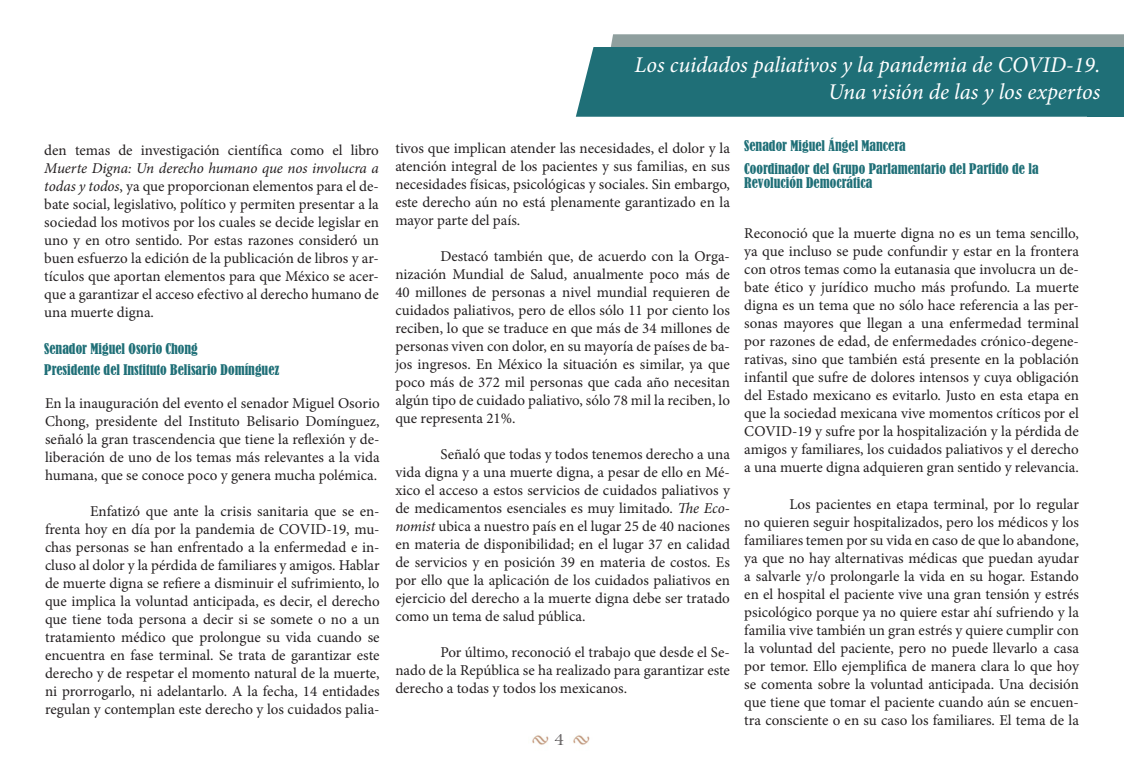
<style>
.page{position:relative;width:1124px;height:780px;background:#fff}
.page>*{position:absolute;margin:0;border:0;box-sizing:border-box;transform-origin:0 0}
.t1{font:italic 22.5px/27px "Minion Pro";letter-spacing:-.005em;color:#fff;text-align:right}
.t2{font:15px/18px "Minion Pro";color:#231f20;text-align:justify}
.t3{font:15px "Castellar";color:#231f20}
.t4{font:condensed 13.75px "Bernard";color:#1f6f77}
.s1{font-style:italic}
</style>
<div class="page">
<img style="left:532px;top:735px;width:17px;height:10px">
<img style="left:573px;top:735px;width:17px;height:10px">
<svg style="left:611px;top:34px;width:512px;height:13px;background:#91a1a0"></svg>
<div style="left:575px;top:47px;width:512px;height:70px;background:#1f6f77"></div>
<div style="left:1087px;top:47px;width:36px;height:70px;background:#1f6f77"></div>
<p class="t2" style="left:44px;top:141px;width:336px">den temas de investigación científica como el libro <span class="s1">Muerte Digna: Un derecho humano que nos involucra a todas y todos</span>, ya que proporcionan elementos para el de&shy;bate social, legislativo, político y permiten presentar a la sociedad los motivos por los cuales se decide legislar en uno y en otro sentido. Por estas razones consideró un buen esfuerzo la edición de la publicación de libros y ar&shy;tículos que aportan elementos para que México se acer&shy;que a garantizar el acceso efectivo al derecho humano de una muerte digna.</p>
<p class="t4" style="left:44px;top:341px;width:155px">Senador Miguel Osorio Chong</p>
<p class="t4" style="left:44px;top:362px;width:237px">Presidente del Instituto Belisario Domínguez</p>
<p class="t2" style="left:45px;top:394px;width:336px">En la inauguración del evento el senador Miguel Osorio Chong, presidente del Instituto Belisario Domínguez, señaló la gran trascendencia que tiene la reflexión y de&shy;liberación de uno de los temas más relevantes a la vida humana, que se conoce poco y genera mucha polémica.</p>
<p class="t2" style="left:45px;top:502px;width:336px;text-indent:45px">Enfatizó que ante la crisis sanitaria que se en&shy;frenta hoy en día por la pandemia de COVID-19, mu&shy;chas personas se han enfrentado a la enfermedad e in&shy;cluso al dolor y la pérdida de familiares y amigos. Hablar de muerte digna se refiere a disminuir el sufrimiento, lo que implica la voluntad anticipada, es decir, el derecho que tiene toda persona a decir si se somete o no a un tratamiento médico que prolongue su vida cuando se encuentra en fase terminal. Se trata de garantizar este derecho y de respetar el momento natural de la muerte, ni prorrogarlo, ni adelantarlo. A la fecha, 14 entidades regulan y contemplan este derecho y los cuidados palia-</p>
<h1 class="t1" style="left:634px;top:51px;width:467px">Los cuidados paliativos y la pandemia de COVID-19.<br>Una visión de las y los expertos</h1>
<p class="t2" style="left:395px;top:139px;width:336px">tivos que implican atender las necesidades, el dolor y la atención integral de los pacientes y sus familias, en sus necesidades físicas, psicológicas y sociales. Sin embargo, este derecho aún no está plenamente garantizado en la mayor parte del país.</p>
<p class="t2" style="left:395px;top:247px;width:336px;text-indent:45px">Destacó también que, de acuerdo con la Orga&shy;nización Mundial de Salud, anualmente poco más de 40 millones de personas a nivel mundial requieren de cuidados paliativos, pero de ellos sólo 11 por ciento los reciben, lo que se traduce en que más de 34 millones de personas viven con dolor, en su mayoría de países de ba&shy;jos ingresos. En México la situación es similar, ya que poco más de 372 mil personas que cada año necesitan algún tipo de cuidado paliativo, sólo 78 mil la reciben, lo que representa 21%.</p>
<p class="t2" style="left:395px;top:445px;width:336px;text-indent:45px">Señaló que todas y todos tenemos derecho a una vida digna y a una muerte digna, a pesar de ello en Mé&shy;xico el acceso a estos servicios de cuidados paliativos y de medicamentos esenciales es muy limitado. <span class="s1">The Eco&shy;nomist</span> ubica a nuestro país en el lugar 25 de 40 naciones en materia de disponibilidad; en el lugar 37 en calidad de servicios y en posición 39 en materia de costos. Es por ello que la aplicación de los cuidados paliativos en ejercicio del derecho a la muerte digna debe ser tratado como un tema de salud pública.</p>
<p class="t2" style="left:395px;top:643px;width:336px;text-indent:45px">Por último, reconoció el trabajo que desde el Se&shy;nado de la República se ha realizado para garantizar este derecho a todas y todos los mexicanos.</p>
<p class="t3" style="left:555px;top:730px;width:10px">4</p>
<p class="t4" style="left:744px;top:137px;width:163px">Senador Miguel Ángel Mancera</p>
<p class="t4" style="left:744px;top:160px;width:296px">Coordinador del Grupo Parlamentario del Partido de la</p>
<p class="t4" style="left:744px;top:175px;width:129px">Revolución Democrática</p>
<p class="t2" style="left:744px;top:224px;width:336px">Reconoció que la muerte digna no es un tema sencillo, ya que incluso se pude confundir y estar en la frontera con otros temas como la eutanasia que involucra un de&shy;bate ético y jurídico mucho más profundo. La muerte digna es un tema que no sólo hace referencia a las per&shy;sonas mayores que llegan a una enfermedad terminal por razones de edad, de enfermedades crónico-degene&shy;rativas, sino que también está presente en la población infantil que sufre de dolores intensos y cuya obligación del Estado mexicano es evitarlo. Justo en esta etapa en que la sociedad mexicana vive momentos críticos por el COVID-19 y sufre por la hospitalización y la pérdida de amigos y familiares, los cuidados paliativos y el derecho a una muerte digna adquieren gran sentido y relevancia.</p>
<p class="t2" style="left:744px;top:494px;width:336px;text-indent:45px">Los pacientes en etapa terminal, por lo regular no quieren seguir hospitalizados, pero los médicos y los familiares temen por su vida en caso de que lo abandone, ya que no hay alternativas médicas que puedan ayudar a salvarle y/o prolongarle la vida en su hogar. Estando en el hospital el paciente vive una gran tensión y estrés psicológico porque ya no quiere estar ahí sufriendo y la familia vive también un gran estrés y quiere cumplir con la voluntad del paciente, pero no puede llevarlo a casa por temor. Ello ejemplifica de manera clara lo que hoy se comenta sobre la voluntad anticipada. Una decisión que tiene que tomar el paciente cuando aún se encuen&shy;tra consciente o en su caso los familiares. El tema de la</p>
</div>
